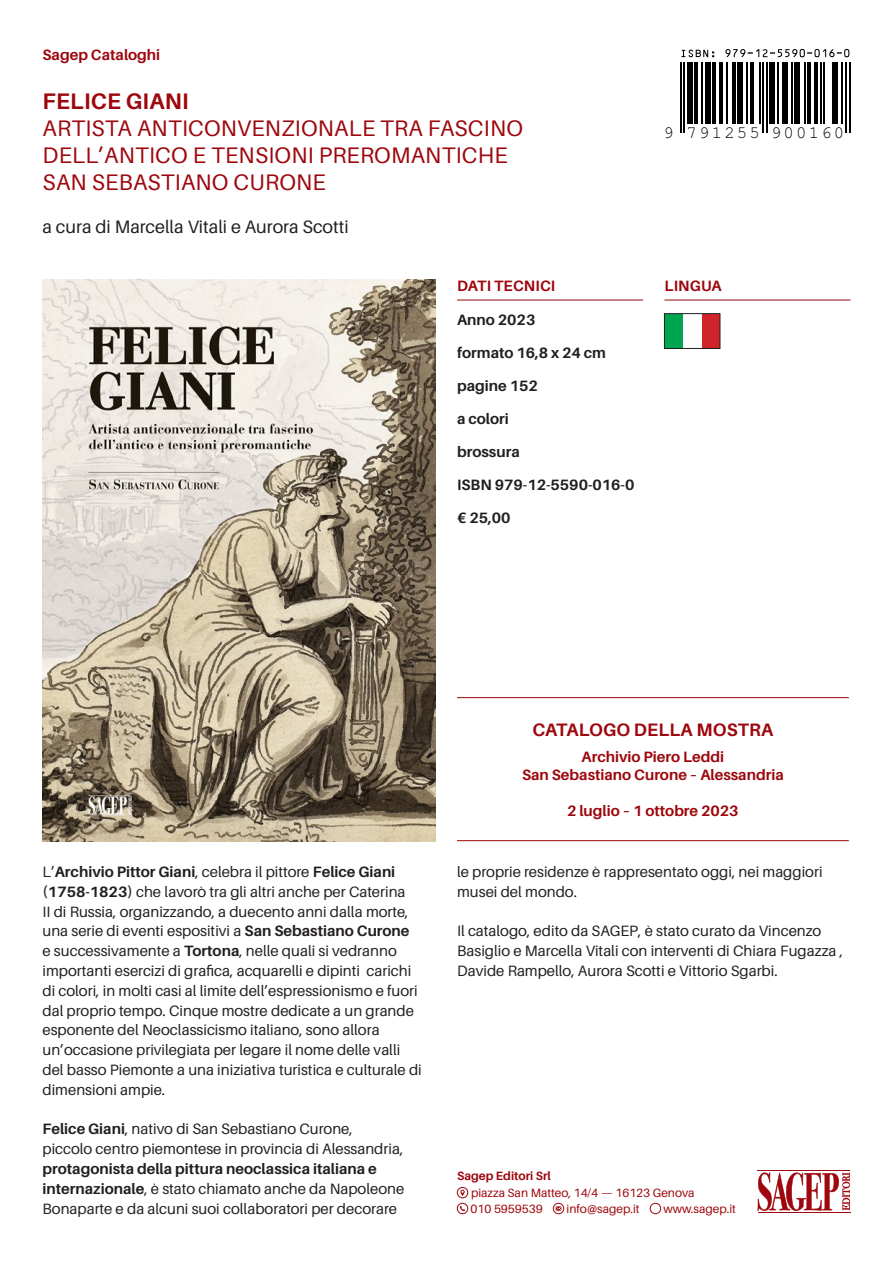
<style>
.page{position:relative;width:893px;height:1263px;background:#fff}
.page>*{position:absolute;margin:0;border:0;box-sizing:border-box;transform-origin:0 0}
.Sottotitolo{font:22.5px/27px "Aileron";letter-spacing:.01em;color:#9d070d}
.Titolo{font:700 22.5px "Aileron";letter-spacing:.01em;color:#9d070d}
.autore_curatore{font:18px "Aileron";color:#231f20}
.Titolo_bilingue{font:700 18px "Aileron";letter-spacing:.01em;color:#9d070d}
.t1{font:17.25px "Helvetica";letter-spacing:.13em;color:#000}
.Testo{font:15px/19.8px "Aileron";color:#231f20}
.Titolo_bilingue-2{font:700 15px "Aileron";color:#9d070d}
.Dati_tecnici{font:700 15px "Aileron";color:#231f20}
.Collana{font:700 15px "Aileron";color:#9d070d}
.t2{font:12px/16.6px "Aileron";color:#9d070d}
.t3{font:700 12px "Aileron";color:#9d070d}
.s1{font-weight:700}
</style>
<div class="page">
<svg style="left:757px;top:1172px;width:93px;height:39px"></svg>
<hr style="left:757px;top:1170px;width:93px;height:1px;background:#9d070d">
<hr style="left:758px;top:1212px;width:92px;height:1px;background:#9d070d">
<hr style="left:457px;top:300px;width:186px;height:1px;background:#9d070d">
<div style="left:664px;top:314px;width:56px;height:34px;background:#00a54f"></div>
<div style="left:693px;top:314px;width:27px;height:34px;background:#d1232a"></div>
<div style="left:683px;top:314px;width:19px;height:34px;background:#fff"></div>
<div style="left:664px;top:313px;width:56px;height:36px;border:1px solid #231f20"></div>
<hr style="left:664px;top:300px;width:186px;height:1px;background:#9d070d">
<svg style="left:460px;top:1189px;width:5px;height:7px"></svg>
<div style="left:457px;top:1187px;width:11px;height:11px;border:1px solid #9d070d;border-radius:50%"></div>
<svg style="left:460px;top:1206px;width:5px;height:5px"></svg>
<div style="left:457px;top:1203px;width:11px;height:11px;border:1px solid #9d070d;border-radius:50%"></div>
<svg style="left:556px;top:1206px;width:5px;height:5px"></svg>
<div style="left:553px;top:1203px;width:11px;height:11px;border:1px solid #9d070d;border-radius:50%"></div>
<div style="left:650px;top:1203px;width:11px;height:11px;border:1px solid #9d070d;border-radius:50%"></div>
<svg style="left:681px;top:50px;width:33px;height:7px"></svg>
<svg style="left:725px;top:49px;width:124px;height:8px"></svg>
<hr style="left:680px;top:62px;width:1px;height:71px;background:#000">
<hr style="left:683px;top:62px;width:2px;height:71px;background:#000">
<div style="left:687px;top:62px;width:5px;height:62px;background:#000"></div>
<hr style="left:694px;top:62px;width:4px;height:62px;background:#000">
<hr style="left:701px;top:62px;width:2px;height:62px;background:#000">
<div style="left:705px;top:62px;width:5px;height:62px;background:#000"></div>
<hr style="left:712px;top:62px;width:4px;height:62px;background:#000">
<hr style="left:719px;top:62px;width:4px;height:62px;background:#000">
<hr style="left:727px;top:62px;width:1px;height:62px;background:#000">
<hr style="left:732px;top:62px;width:3px;height:62px;background:#000">
<div style="left:737px;top:62px;width:6px;height:62px;background:#000"></div>
<hr style="left:746px;top:62px;width:2px;height:62px;background:#000">
<hr style="left:750px;top:62px;width:3px;height:62px;background:#000">
<hr style="left:759px;top:62px;width:2px;height:62px;background:#000">
<hr style="left:762px;top:62px;width:2px;height:71px;background:#000">
<hr style="left:766px;top:62px;width:2px;height:71px;background:#000">
<div style="left:770px;top:62px;width:5px;height:62px;background:#000"></div>
<hr style="left:777px;top:62px;width:2px;height:62px;background:#000">
<div style="left:782px;top:62px;width:5px;height:62px;background:#000"></div>
<hr style="left:791px;top:62px;width:2px;height:62px;background:#000">
<div style="left:795px;top:62px;width:5px;height:62px;background:#000"></div>
<hr style="left:804px;top:62px;width:1px;height:62px;background:#000">
<hr style="left:807px;top:62px;width:4px;height:62px;background:#000">
<hr style="left:814px;top:62px;width:4px;height:62px;background:#000">
<hr style="left:820px;top:62px;width:2px;height:62px;background:#000">
<hr style="left:823px;top:62px;width:2px;height:62px;background:#000">
<div style="left:832px;top:62px;width:6px;height:62px;background:#000"></div>
<hr style="left:841px;top:62px;width:2px;height:62px;background:#000">
<hr style="left:845px;top:62px;width:2px;height:71px;background:#000">
<hr style="left:849px;top:62px;width:1px;height:71px;background:#000">
<img style="left:43px;top:280px;width:393px;height:561px">
<hr style="left:457px;top:697px;width:392px;height:1px;background:#9d070d">
<hr style="left:457px;top:840px;width:392px;height:1px;background:#9d070d">
<p class="Collana" style="left:43px;top:47px;width:119px">Sagep Cataloghi</p>
<p class="Titolo" style="left:43px;top:89px;width:148px">FELICE GIANI</p>
<p class="Sottotitolo" style="left:43px;top:115px;width:482px">ARTISTA ANTICONVENZIONALE TRA FASCINO<br>DELL’ANTICO E TENSIONI PREROMANTICHE</p>
<p class="Sottotitolo" style="left:43px;top:169px;width:285px">SAN SEBASTIANO CURONE</p>
<p class="autore_curatore" style="left:43px;top:217px;width:308px">a cura di Marcella Vitali e Aurora Scotti</p>
<p class="t1" style="left:663px;top:122px;width:182px">9 791255 900160</p>
<p class="Titolo_bilingue-2" style="left:457px;top:278px;width:100px">DATI TECNICI</p>
<p class="Titolo_bilingue-2" style="left:664px;top:278px;width:59px">LINGUA</p>
<p class="Dati_tecnici" style="left:457px;top:311px;width:80px">Anno 2023</p>
<p class="Dati_tecnici" style="left:457px;top:344px;width:150px">formato 16,8 x 24 cm</p>
<p class="Dati_tecnici" style="left:457px;top:377px;width:82px">pagine 152</p>
<p class="Dati_tecnici" style="left:457px;top:410px;width:53px">a colori</p>
<p class="Dati_tecnici" style="left:457px;top:443px;width:64px">brossura</p>
<p class="Dati_tecnici" style="left:457px;top:476px;width:179px">ISBN 979-12-5590-016-0</p>
<p class="Dati_tecnici" style="left:457px;top:509px;width:55px">€ 25,00</p>
<p class="Testo" style="left:43px;top:862px;width:381px">L’<span class="s1">Archivio Pittor Giani</span>, celebra il pittore <span class="s1">Felice Giani (1758-1823)</span> che lavorò tra gli altri anche per Caterina<br>II di Russia, organizzando, a duecento anni dalla morte, una serie di eventi espositivi a <span class="s1">San Sebastiano Curone<br></span>e successivamente a <span class="s1">Tortona</span>, nelle quali si vedranno importanti esercizi di grafica, acquarelli e dipinti carichi di colori, in molti casi al limite dell’espressionismo e fuori dal proprio tempo. Cinque mostre dedicate a un grande esponente del Neoclassicismo italiano, sono allora un’occasione privilegiata per legare il nome delle valli del basso Piemonte a una iniziativa turistica e culturale di dimensioni ampie.</p>
<p class="Testo" style="left:43px;top:1119px;width:363px"><span class="s1">Felice Giani</span>, nativo di San Sebastiano Curone, piccolo centro piemontese in provincia di Alessandria, <span class="s1">protagonista della pittura neoclassica italiana e internazionale</span>, è stato chiamato anche da Napoleone Bonaparte e da alcuni suoi collaboratori per decorare</p>
<p class="Titolo_bilingue" style="left:532px;top:719px;width:242px">CATALOGO DELLA MOSTRA</p>
<p class="Titolo_bilingue-2" style="left:582px;top:749px;width:144px">Archivio Piero Leddi</p>
<p class="Titolo_bilingue-2" style="left:522px;top:767px;width:263px">San Sebastiano Curone – Alessandria</p>
<p class="Titolo_bilingue-2" style="left:567px;top:803px;width:173px">2 luglio – 1 ottobre 2023</p>
<p class="Testo" style="left:457px;top:862px;width:367px">le proprie residenze è rappresentato oggi, nei maggiori musei del mondo.</p>
<p class="Testo" style="left:457px;top:921px;width:387px">Il catalogo, edito da SAGEP, è stato curato da Vincenzo<br>Basiglio e Marcella Vitali con interventi di Chiara Fugazza ,<br>Davide Rampello, Aurora Scotti e Vittorio Sgarbi.</p>
<p class="t3" style="left:457px;top:1169px;width:95px">Sagep Editori Srl</p>
<p class="t2" style="left:470px;top:1184px;width:226px">piazza San Matteo, 14/4 — 16123 Genova<br>010 5959539</p>
<p class="t2" style="left:566px;top:1201px;width:75px">info@sagep.it</p>
<p class="t2" style="left:663px;top:1201px;width:74px">www.sagep.it</p>
</div>
